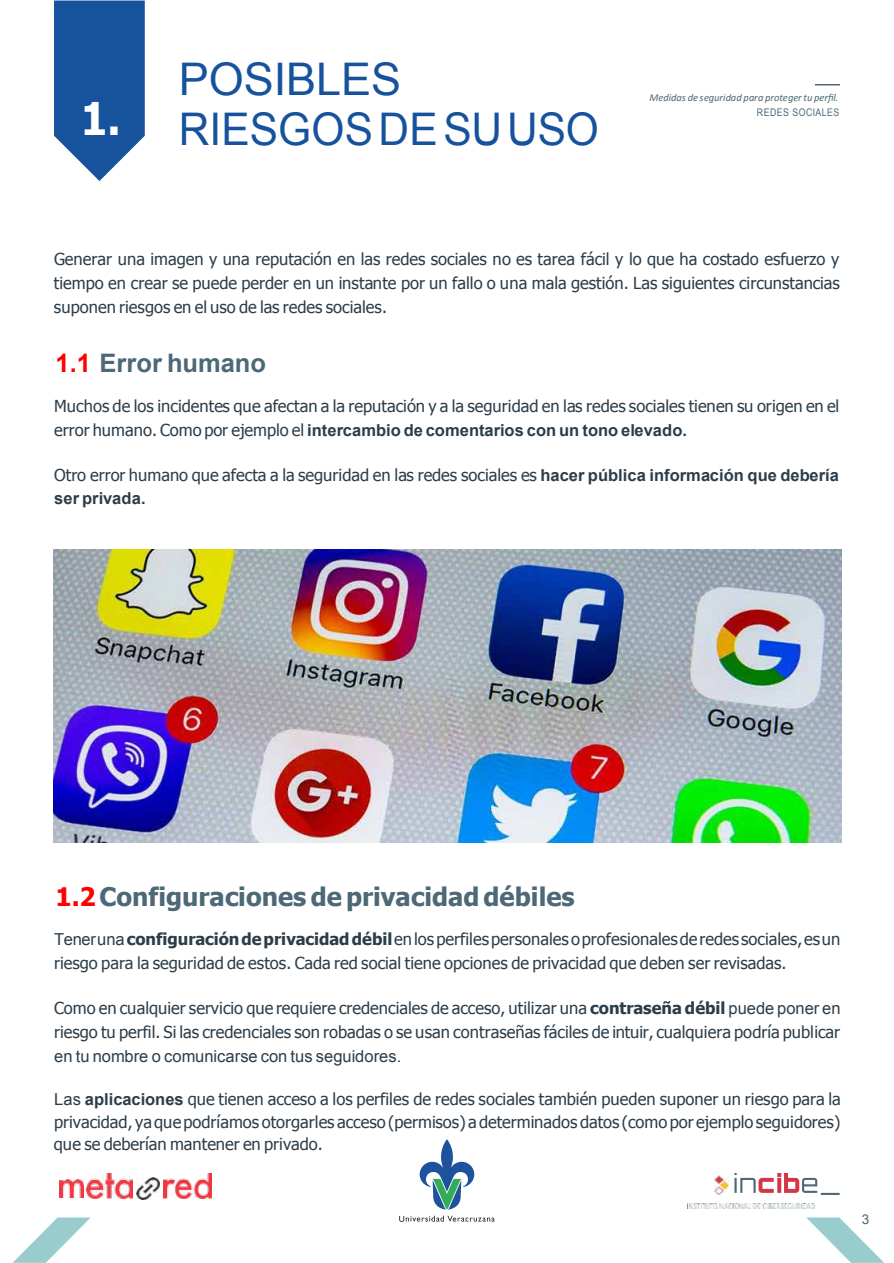
<style>
.page{position:relative;width:894px;height:1263px;background:#fff}
.page>*{position:absolute;margin:0;border:0;box-sizing:border-box;transform-origin:0 0}
.t1{font:45px/49.8px "Arial";color:#17529c}
.t2{font:700 45px "Tahoma";color:#fff;scale:.93 1}
.t3{font:700 25.5px "Tahoma";color:#4d6876}
.t4{font:700 25.5px "Arial";letter-spacing:-.005em;color:#4d6876}
.t5{font:16.5px/24px "Tahoma";color:#2c3d4a;text-align:justify}
.t6{font:700 16.5px "Arial";color:#2c3d4a}
.t7{font:16.5px "Arial";color:#2c3d4a}
.t8{font:13.5px "Arial";color:#4d6876}
.t9{font:italic 10.5px "Calibri";letter-spacing:-.015em;color:#4d6876}
.t10{font:10.5px "Arial";letter-spacing:.045em;color:#4d6876;scale:.83 1}
.s1{color:#f00}
.s2{font-family:"Tahoma";font-weight:400}
.s3{font-family:"Arial";font-weight:700}
.s4{font-family:"Arial"}
.s5{font-weight:700}
</style>
<div class="page">
<svg style="left:13px;top:1217px;width:78px;height:46px"></svg>
<svg style="left:806px;top:1217px;width:77px;height:46px"></svg>
<img style="left:687px;top:1204px;width:127px;height:5px">
<img style="left:137px;top:1178px;width:22px;height:22px">
<img style="left:86px;top:1174px;width:47px;height:24px">
<img style="left:163px;top:1174px;width:49px;height:24px">
<img style="left:60px;top:1180px;width:24px;height:18px">
<img style="left:714px;top:1176px;width:14px;height:19px">
<svg style="left:734px;top:1173px;width:105px;height:22px"></svg>
<hr style="left:814px;top:84px;width:25px;height:2px;background:#4d6876">
<img style="left:53px;top:549px;width:788px;height:293px">
<svg style="left:54px;top:1px;width:91px;height:180px;background:#3468a8"></svg>
<svg style="left:419px;top:1139px;width:55px;height:71px"></svg>
<svg style="left:399px;top:1216px;width:95px;height:6px"></svg>
<h1 class="t2" style="left:81px;top:87px;width:44px">1.</h1>
<h1 class="t1" style="left:179px;top:55px;width:421px">POSIBLES<br>RIESGOSDESUUSO</h1>
<p class="t9" style="left:649px;top:91px;width:190px">Medidas de seguridad para proteger tu perfil.</p>
<p class="t10" style="left:756px;top:106px;width:101px">REDES SOCIALES</p>
<p class="t5" style="left:54px;top:246px;width:787px">Generar una imagen y una reputación en las redes sociales no es tarea fácil y lo que ha costado esfuerzo y tiempo en crear se puede perder en un instante por un fallo o una mala gestión. Las siguientes circunstancias suponen riesgos en el uso de las redes sociales.</p>
<h2 class="t4" style="left:56px;top:347px;width:212px"><span class="s1">1.1</span> Error humano</h2>
<p class="t5" style="left:54px;top:393px;width:786px">Muchos de los incidentes que afectan a la reputación y a la seguridad en las redes sociales tienen su origen en el</p>
<p class="t6" style="left:54px;top:419px;width:634px"><span class="s2">error humano. Como por ejemplo el</span> intercambio de comentarios con un tono elevado.</p>
<p class="t5" style="left:54px;top:462px;width:786px">Otro error humano que afecta a la seguridad en las redes sociales es <span class="s3">hacer pública información que debería</span></p>
<p class="t6" style="left:54px;top:487px;width:93px">ser privada.</p>
<h2 class="t3" style="left:56px;top:879px;width:520px"><span class="s1">1.2</span>Configuraciones de privacidad débiles</h2>
<p class="t5" style="left:54px;top:927px;width:787px"><span class="s4">Teneruna</span><span class="s5">configuracióndeprivacidaddébil</span>enlos perfilespersonalesoprofesionalesderedes sociales,esun riesgo para la seguridad de estos. Cada red social tiene opciones de privacidad que deben ser revisadas.</p>
<p class="t5" style="left:54px;top:996px;width:788px">Como en cualquier servicio que requiere credenciales de acceso, utilizar una <span class="s5">contraseña débil</span> <span class="s4">puede poner en </span>riesgo tu perfil. Si las credenciales son robadas o se usan contraseñas fáciles de intuir, cualquiera podría publicar</p>
<p class="t7" style="left:54px;top:1045px;width:348px">en tu nombre o comunicarse con tus seguidores.</p>
<p class="t5" style="left:54px;top:1087px;width:788px;line-height:22.6px"><span class="s4">Las</span> <span class="s3">aplicaciones</span> que tienen acceso a los perfiles de redes sociales también pueden suponer un riesgo para la privacidad, yaquepodríamos otorgarles acceso (permisos) adeterminados datos (como por ejemplo seguidores) que se deberían mantener en privado.</p>
<p class="t8" style="left:861px;top:1210px;width:9px">3</p>
</div>
